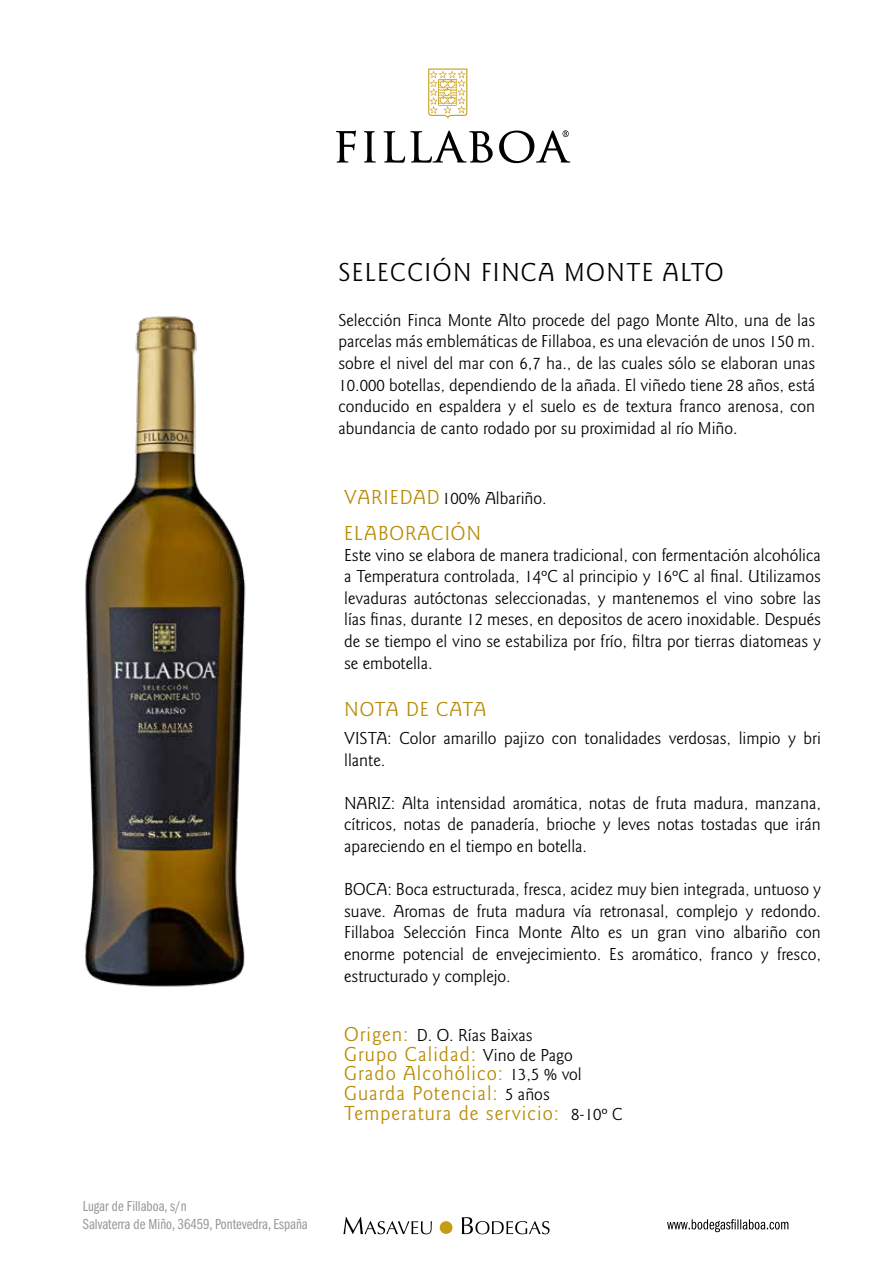
<style>
.page{position:relative;width:893px;height:1263px;background:#fff}
.page>*{position:absolute;margin:0;border:0;box-sizing:border-box;transform-origin:0 0}
.t1{font:27px "Goudy Sans Std";letter-spacing:.05em;color:#000}
.t2{font:21px/19.8px "Goudy Sans Std";letter-spacing:.05em;color:#b88a03}
.t3{font:21px "Goudy Sans Std";letter-spacing:.02em;color:#b88a03}
.t4{font:18px/21.6px "Goudy Sans Std";color:#000;text-align:justify}
.t5{font:15px/18px "ITC Franklin Gothic Std Bk Cp";color:#94969a}
.s1{font-size:21px;color:#b88a03}
.s2{font-size:18px;color:#000}
</style>
<div class="page">
<div style="left:440px;top:1221px;width:12px;height:13px;background:#c69c14;border-radius:50%"></div>
<svg style="left:343px;top:1217px;width:89px;height:17px"></svg>
<svg style="left:462px;top:1217px;width:88px;height:17px"></svg>
<svg style="left:667px;top:1219px;width:121px;height:13px"></svg>
<svg style="left:336px;top:130px;width:234px;height:33px"></svg>
<svg style="left:428px;top:69px;width:39px;height:49px"></svg>
<img style="left:85px;top:316px;width:161px;height:671px">
<p class="t5" style="left:83px;top:1198px;width:226px">Lugar de Fillaboa, s/n<br>Salvaterra de Miño, 36459, Pontevedra, España</p>
<h1 class="t1" style="left:339px;top:257px;width:387px">SELECCIÓN FINCA MONTE ALTO</h1>
<p class="t4" style="left:339px;top:309px;width:478px">Selección Finca Monte Alto procede del pago Monte Alto, una de las parcelas más emblemáticas de Fillaboa, es una elevación de unos 150 m. sobre el nivel del mar con 6,7 ha., de las cuales sólo se elaboran unas 10.000 botellas, dependiendo de la añada. El viñedo tiene 28 años, está conducido en espaldera y el suelo es de textura franco arenosa, con abundancia de canto rodado por su proximidad al río Miño.</p>
<p class="t4" style="left:344px;top:487px;width:204px"><span class="s1">VARIEDAD</span>100% Albariño.</p>
<p class="t2" style="left:344px;top:523px;width:139px">ELABORACIÓN</p>
<p class="t4" style="left:344px;top:544px;width:478px">Este vino se elabora de manera tradicional, con fermentación alcohólica a Temperatura controlada, 14ºC al principio y 16ºC al final. Utilizamos levaduras autóctonas seleccionadas, y mantenemos el vino sobre las lías finas, durante 12 meses, en depositos de acero inoxidable. Después de se tiempo el vino se estabiliza por frío, filtra por tierras diatomeas y se embotella.</p>
<p class="t3" style="left:344px;top:698px;width:144px">NOTA DE CATA</p>
<p class="t4" style="left:344px;top:728px;width:478px">VISTA: Color amarillo pajizo con tonalidades verdosas, limpio y bri llante.</p>
<p class="t4" style="left:344px;top:792px;width:478px">NARIZ: Alta intensidad aromática, notas de fruta madura, manzana, cítricos, notas de panadería, brioche y leves notas tostadas que irán apareciendo en el tiempo en botella.</p>
<p class="t4" style="left:344px;top:879px;width:478px">BOCA: Boca estructurada, fresca, acidez muy bien integrada, untuoso y suave. Aromas de fruta madura vía retronasal, complejo y redondo.<br>Fillaboa Selección Finca Monte Alto es un gran vino albariño con enorme potencial de envejecimiento. Es aromático, franco y fresco, estructurado y complejo.</p>
<p class="t4" style="left:344px;top:1024px;width:190px"><span class="s1">Origen:</span> D. O. Rías Baixas</p>
<p class="t2" style="left:344px;top:1044px;width:280px">Grupo Calidad: <span class="s2">Vino de Pago<br></span>Grado Alcohólico: <span class="s2">13,5 % vol<br></span>Guarda Potencial: <span class="s2">5 años<br></span>Temperatura de servicio: <span class="s2">8-10º C</span></p>
</div>
